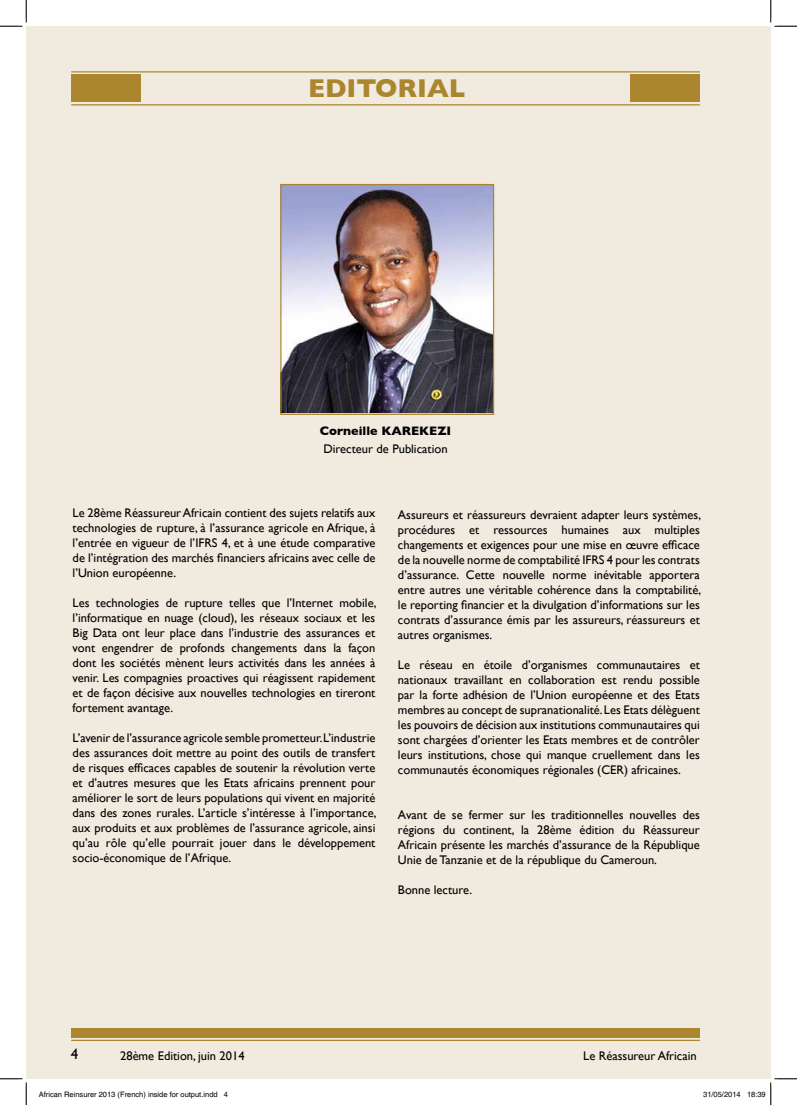
<style>
.page{position:relative;width:797px;height:1105px;background:#fff}
.page>*{position:absolute;margin:0;border:0;box-sizing:border-box;transform-origin:0 0}
.t1{font:700 26.25px "Gill Sans";color:#ac862e}
.t2{font:15px "Gill Sans";color:#000}
.t3{font:12.5px/15px "Gill Sans";color:#000;text-align:justify}
.t4{font:700 12.5px "Gill Sans";color:#000}
.t5{font:7.5px "Helvetica";color:#000}
</style>
<div class="page">
<div style="left:26px;top:26px;width:744px;height:1053px;background:#f1ebdf"></div>
<div style="left:71px;top:1028px;width:628px;height:9px;background:#ac862e"></div>
<hr style="left:71px;top:1040px;width:628px;height:1px;background:#ac862e">
<hr style="left:71px;top:71px;width:628px;height:2px;background:#ac862e">
<hr style="left:71px;top:104px;width:628px;height:1px;background:#ac862e">
<div style="left:71px;top:74px;width:70px;height:28px;background:#ac862e"></div>
<div style="left:630px;top:74px;width:69px;height:28px;background:#ac862e"></div>
<img style="left:282px;top:186px;width:210px;height:226px">
<div style="left:280px;top:184px;width:214px;height:231px;border:1px solid #ac862e"></div>
<svg style="left:0;top:0;width:27px;height:27px"></svg>
<svg style="left:0;top:1078px;width:27px;height:27px"></svg>
<svg style="left:770px;top:0;width:27px;height:27px"></svg>
<svg style="left:770px;top:1078px;width:27px;height:27px"></svg>
<h1 class="t1" style="left:308px;top:73px;width:159px">EDITORIAL</h1>
<p class="t4" style="left:320px;top:424px;width:133px">Corneille KAREKEZI</p>
<p class="t3" style="left:323px;top:441px;width:126px">Directeur de Publication</p>
<p class="t3" style="left:73px;top:505px;width:304px">Le 28ème Réassureur Africain contient des sujets relatifs aux technologies de rupture, à l’assurance agricole en Afrique, à l’entrée en vigueur de l’IFRS 4, et à une étude comparative de l’intégration des marchés financiers africains avec celle de l’Union européenne.</p>
<p class="t3" style="left:73px;top:595px;width:305px">Les technologies de rupture telles que l’Internet mobile, l’informatique en nuage (cloud), les réseaux sociaux et les Big Data ont leur place dans l’industrie des assurances et vont engendrer de profonds changements dans la façon dont les sociétés mènent leurs activités dans les années à venir. Les compagnies proactives qui réagissent rapidement et de façon décisive aux nouvelles technologies en tireront fortement avantage.</p>
<p class="t3" style="left:73px;top:730px;width:305px">L’avenir de l’assurance agricole semble prometteur.L’industrie des assurances doit mettre au point des outils de transfert de risques efficaces capables de soutenir la révolution verte et d’autres mesures que les Etats africains prennent pour améliorer le sort de leurs populations qui vivent en majorité dans des zones rurales. L’article s’intéresse à l’importance, aux produits et aux problèmes de l’assurance agricole, ainsi qu’au rôle qu’elle pourrait jouer dans le développement socio-économique de l’Afrique.</p>
<p class="t3" style="left:398px;top:507px;width:304px">Assureurs et réassureurs devraient adapter leurs systèmes, procédures et ressources humaines aux multiples changements et exigences pour une mise en œuvre efficace de la nouvelle norme de comptabilité IFRS 4 pour les contrats d’assurance. Cette nouvelle norme inévitable apportera entre autres une véritable cohérence dans la comptabilité, le reporting financier et la divulgation d’informations sur les contrats d’assurance émis par les assureurs, réassureurs et autres organismes.</p>
<p class="t3" style="left:398px;top:657px;width:303px">Le réseau en étoile d’organismes communautaires et nationaux travaillant en collaboration est rendu possible par la forte adhésion de l’Union européenne et des Etats membres au concept de supranationalité. Les Etats délèguent les pouvoirs de décision aux institutions communautaires qui sont chargées d’orienter les Etats membres et de contrôler leurs institutions, chose qui manque cruellement dans les communautés économiques régionales (CER) africaines.</p>
<p class="t3" style="left:398px;top:807px;width:303px">Avant de se fermer sur les traditionnelles nouvelles des régions du continent, la 28ème édition du Réassureur Africain présente les marchés d’assurance de la République Unie de Tanzanie et de la république du Cameroun.</p>
<p class="t3" style="left:398px;top:882px;width:76px">Bonne lecture.</p>
<p class="t2" style="left:71px;top:1045px;width:9px">4</p>
<p class="t3" style="left:120px;top:1048px;width:126px">28ème Edition, juin 2014</p>
<p class="t3" style="left:583px;top:1048px;width:115px">Le Réassureur Africain</p>
<p class="t5" style="left:39px;top:1090px;width:191px">African Reinsurer 2013 (French) inside for output.indd 4</p>
<p class="t5" style="left:703px;top:1090px;width:64px">31/05/2014 18:39</p>
</div>
